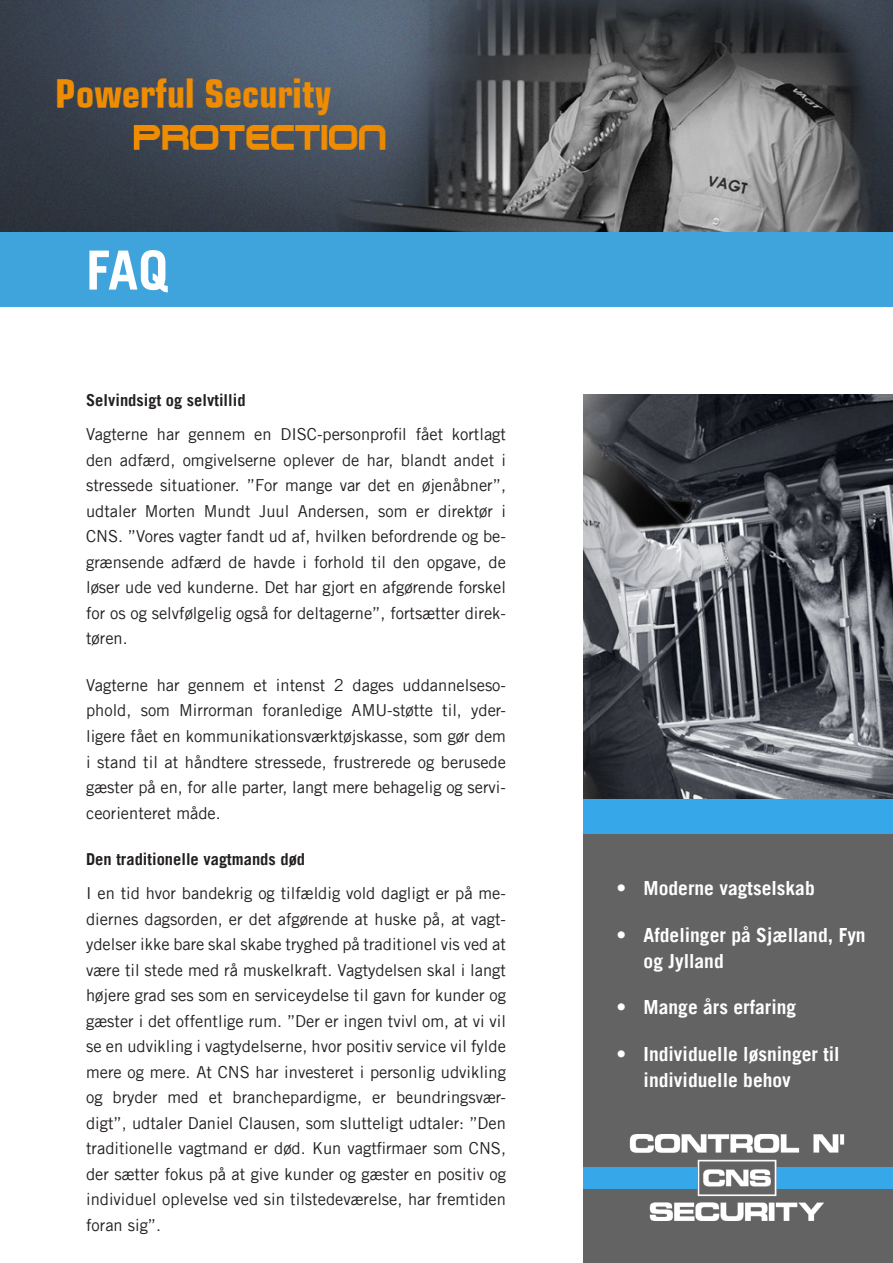
<style>
.page{position:relative;width:893px;height:1263px;background:#fff}
.page>*{position:absolute;margin:0;border:0;box-sizing:border-box;transform-origin:0 0}
.t1{font:700 54px "Trade Gothic LT";color:#fff}
.t2{font:700 19.5px/25.5px "Trade Gothic LT";color:#fff}
.t3{font:16.5px/25.5px "Trade Gothic LT";color:#231f20;text-align:justify}
.t4{font:700 16.5px "Trade Gothic LT";color:#231f20}
</style>
<div class="page">
<img style="left:0;top:0;width:893px;height:232px">
<div style="left:0;top:232px;width:893px;height:75px;background:#3fa4dc"></div>
<div style="left:583px;top:806px;width:310px;height:457px;background:#636363"></div>
<img style="left:587px;top:1135px;width:300px;height:86px">
<img style="left:583px;top:394px;width:310px;height:405px">
<div style="left:583px;top:799px;width:310px;height:35px;background:#36a7e9"></div>
<div style="left:583px;top:1168px;width:114px;height:21px;background:#36a7e9"></div>
<div style="left:777px;top:1168px;width:116px;height:21px;background:#36a7e9"></div>
<p class="t1" style="left:86px;top:237px;width:84px">FAQ</p>
<p class="t4" style="left:86px;top:390px;width:161px">Selvindsigt og selvtillid</p>
<p class="t3" style="left:86px;top:421px;width:421px">Vagterne har gennem en DISC-personprofil fået kortlagt den adfærd, omgivelserne oplever de har, blandt andet i stressede situationer. ”For mange var det en øjenåbner”, udtaler Morten Mundt Juul Andersen, som er direktør i CNS. ”Vores vagter fandt ud af, hvilken befordrende og be&shy;grænsende adfærd de havde i forhold til den opgave, de løser ude ved kunderne. Det har gjort en afgørende forskel for os og selvfølgelig også for deltagerne”, fortsætter direk&shy;tøren.</p>
<p class="t3" style="left:86px;top:672px;width:421px">Vagterne har gennem et intenst 2 dages uddannelseso&shy;phold, som Mirrorman foranledige AMU-støtte til, yder&shy;ligere fået en kommunikationsværktøjskasse, som gør dem i stand til at håndtere stressede, frustrerede og berusede gæster på en, for alle parter, langt mere behagelig og servi&shy;ceorienteret måde.</p>
<p class="t4" style="left:86px;top:849px;width:221px">Den traditionelle vagtmands død</p>
<p class="t3" style="left:86px;top:880px;width:421px">I en tid hvor bandekrig og tilfældig vold dagligt er på me&shy;diernes dagsorden, er det afgørende at huske på, at vagt&shy;ydelser ikke bare skal skabe tryghed på traditionel vis ved at være til stede med rå muskelkraft. Vagtydelsen skal i langt højere grad ses som en serviceydelse til gavn for kunder og gæster i det offentlige rum. ”Der er ingen tvivl om, at vi vil se en udvikling i vagtydelserne, hvor positiv service vil fylde mere og mere. At CNS har investeret i personlig udvikling og bryder med et branchepardigme, er beundringsvær&shy;digt”, udtaler Daniel Clausen, som slutteligt udtaler: ”Den traditionelle vagtmand er død. Kun vagtfirmaer som CNS, der sætter fokus på at give kunder og gæster en positiv og individuel oplevelse ved sin tilstedeværelse, har fremtiden foran sig”.</p>
<p class="t2" style="left:617px;top:875px;width:200px">• Moderne vagtselskab</p>
<p class="t2" style="left:644px;top:922px;width:224px;text-indent:-27px">• Afdelinger på Sjælland, Fyn og Jylland</p>
<p class="t2" style="left:617px;top:994px;width:181px">• Mange års erfaring</p>
<p class="t2" style="left:644px;top:1041px;width:198px;text-indent:-27px">• Individuelle løsninger til individuelle behov</p>
</div>
